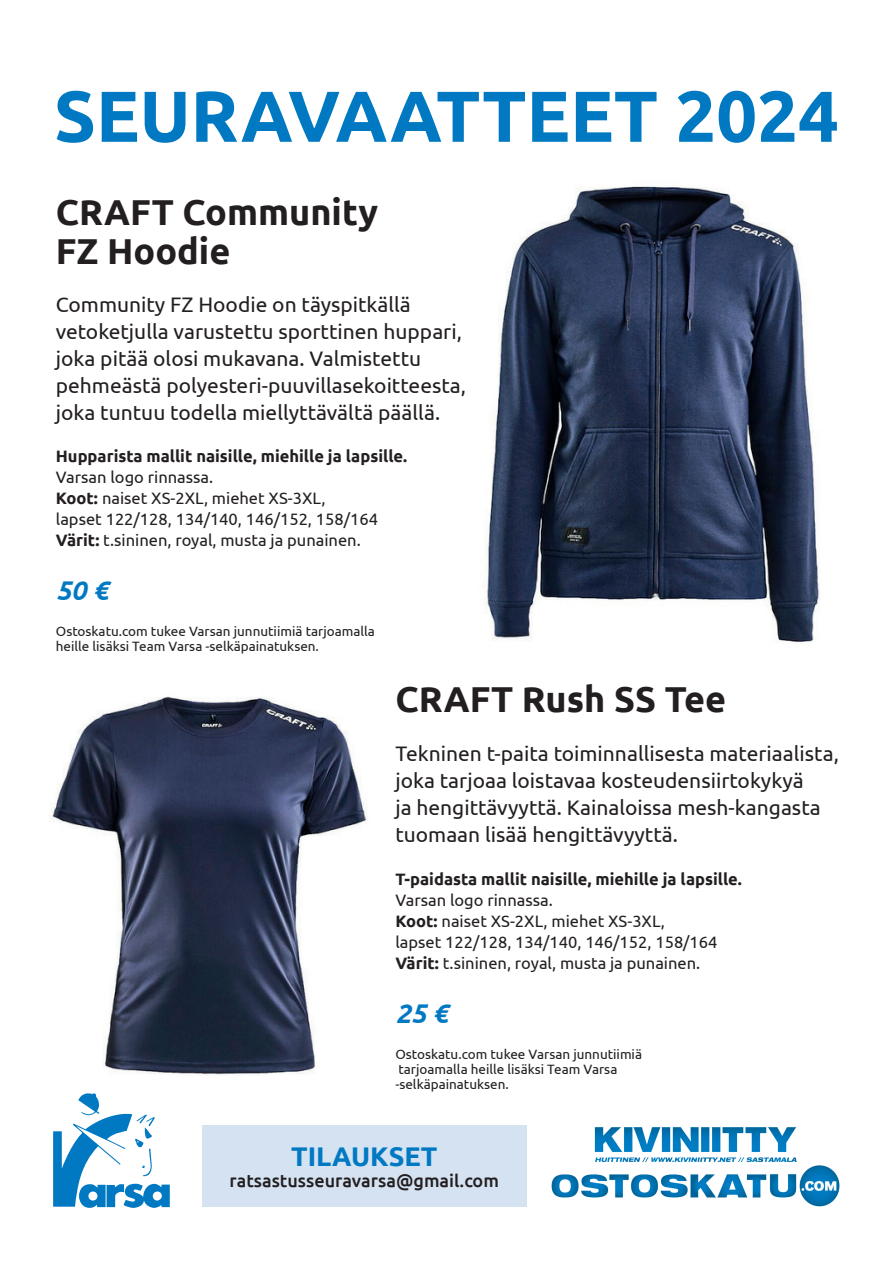
<style>
.page{position:relative;width:893px;height:1263px;background:#fff}
.page>*{position:absolute;margin:0;border:0;box-sizing:border-box;transform-origin:0 0}
.t1{font:700 72px "Ubuntu";color:#0079c2}
.t2{font:700 36px/39px "Ubuntu";color:#231f20}
.t3{font:700 27px "Ubuntu";color:#0079c2}
.t4{font:italic 700 27px "Ubuntu";color:#0079c2}
.t5{font:21px/27px "Ubuntu";color:#231f20}
.t6{font:500 18px "Ubuntu";color:#231f20}
.t7{font:16.5px/21px "Ubuntu";color:#231f20}
.t8{font:700 16.5px "Ubuntu";color:#231f20}
.t9{font:13.5px/15px "Ubuntu";color:#231f20}
.s1{font-weight:700}
</style>
<div class="page">
<img style="left:51px;top:696px;width:317px;height:379px">
<img style="left:482px;top:186px;width:338px;height:456px">
<svg style="left:53px;top:1093px;width:117px;height:115px"></svg>
<div style="left:202px;top:1125px;width:324px;height:82px;background:#d4e2f2"></div>
<img style="left:594px;top:1127px;width:203px;height:25px">
<img style="left:551px;top:1157px;width:289px;height:50px">
<h1 class="t1" style="left:54px;top:73px;width:786px">SEURAVAATTEET 2024</h1>
<h2 class="t2" style="left:56px;top:192px;width:324px">CRAFT Community<br>FZ Hoodie</h2>
<p class="t5" style="left:56px;top:291px;width:412px">Community FZ Hoodie on täyspitkällä vetoketjulla varustettu sporttinen huppari, joka pitää olosi mukavana. Valmistettu pehmeästä polyesteri-puuvillasekoitteesta, joka tuntuu todella miellyttävältä päällä.</p>
<p class="t8" style="left:56px;top:447px;width:353px">Hupparista mallit naisille, miehille ja lapsille.</p>
<p class="t7" style="left:56px;top:467px;width:324px">Varsan logo rinnassa.<br><span class="s1">Koot:</span> naiset XS-2XL, miehet XS-3XL,<br>lapset 122/128, 134/140, 146/152, 158/164<br><span class="s1">Värit:</span> t.sininen, royal, musta ja punainen.</p>
<p class="t4" style="left:56px;top:574px;width:54px">50 €</p>
<p class="t9" style="left:56px;top:624px;width:321px">Ostoskatu.com tukee Varsan junnutiimiä tarjoamalla heille lisäksi Team Varsa -selkäpainatuksen.</p>
<h2 class="t2" style="left:395px;top:680px;width:332px">CRAFT Rush SS Tee</h2>
<p class="t5" style="left:395px;top:739px;width:445px">Tekninen t-paita toiminnallisesta materiaalista, joka tarjoaa loistavaa kosteudensiirtokykyä<br>ja hengittävyyttä. Kainaloissa mesh-kangasta tuomaan lisää hengittävyyttä.</p>
<p class="t8" style="left:395px;top:869px;width:348px">T-paidasta mallit naisille, miehille ja lapsille.</p>
<p class="t7" style="left:395px;top:889px;width:324px">Varsan logo rinnassa.<br><span class="s1">Koot:</span> naiset XS-2XL, miehet XS-3XL,<br>lapset 122/128, 134/140, 146/152, 158/164<br><span class="s1">Värit:</span> t.sininen, royal, musta ja punainen.</p>
<p class="t4" style="left:395px;top:997px;width:54px">25 €</p>
<p class="t9" style="left:395px;top:1046px;width:248px">Ostoskatu.com tukee Varsan junnutiimiä tarjoamalla heille lisäksi Team Varsa -selkäpainatuksen.</p>
<p class="t3" style="left:291px;top:1140px;width:148px">TILAUKSET</p>
<p class="t6" style="left:229px;top:1169px;width:271px">ratsastusseuravarsa@gmail.com</p>
</div>
